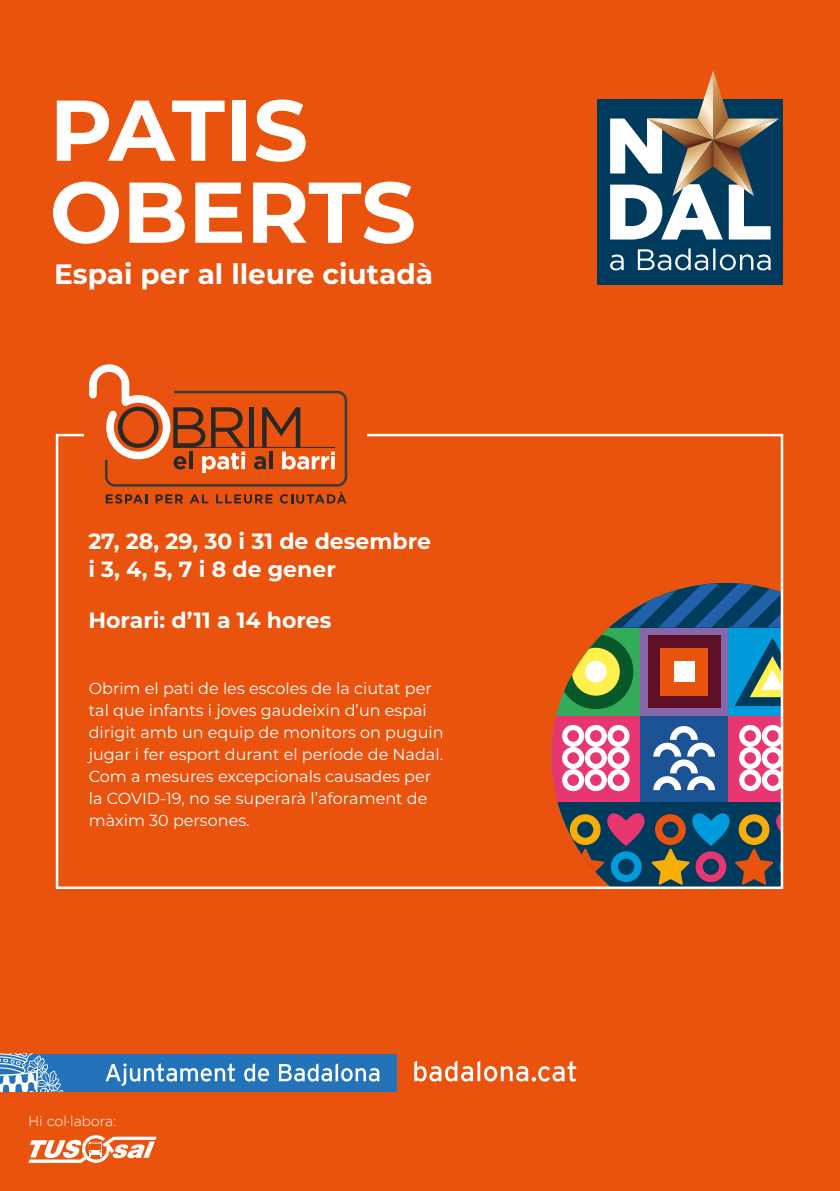
<style>
.page{position:relative;width:840px;height:1191px;background:#fff}
.page>*{position:absolute;margin:0;border:0;box-sizing:border-box;transform-origin:0 0}
.t1{font:700 86px/82px "Montserrat";color:#fff}
.t2{font:700 28px "Montserrat";color:#fff}
.t3{font:700 22px/28px "Montserrat";color:#fff}
.t4{font:16px/22px "Montserrat";color:#fff}
.t5{font:300 14px "Gotham";color:#fff}
</style>
<div class="page">
<div style="left:0;top:0;width:839px;height:1191px;background:#e9530e"></div>
<div style="left:639px;top:714px;width:89px;height:88px;background:#1c5394"></div>
<svg style="left:653px;top:726px;width:61px;height:64px"></svg>
<div style="left:551px;top:714px;width:88px;height:88px;background:#e83670"></div>
<svg style="left:562px;top:725px;width:67px;height:66px"></svg>
<div style="left:728px;top:714px;width:53px;height:88px;background:#e83670"></div>
<svg style="left:739px;top:725px;width:40px;height:66px"></svg>
<svg style="left:557px;top:803px;width:222px;height:83px;fill:#003a5d"></svg>
<svg style="left:565px;top:808px;width:214px;height:77px;background:#505153"></svg>
<svg style="left:551px;top:627px;width:88px;height:89px;fill:#33ab58"></svg>
<div style="left:639px;top:627px;width:89px;height:89px;background:#8567aa"></div>
<div style="left:728px;top:627px;width:53px;height:89px;background:#009bda"></div>
<svg style="left:558px;top:634px;width:75px;height:75px;fill:#085729"></svg>
<div style="left:571px;top:648px;width:48px;height:47px;background:#fff04e;border-radius:50%"></div>
<div style="left:584px;top:661px;width:22px;height:21px;background:#fff;border-radius:50%"></div>
<div style="left:647px;top:635px;width:73px;height:73px;background:#5f0f26"></div>
<div style="left:660px;top:648px;width:47px;height:47px;background:#e9530e"></div>
<div style="left:673px;top:661px;width:21px;height:21px;background:#fff"></div>
<svg style="left:734px;top:637px;width:45px;height:69px"></svg>
<svg style="left:610px;top:584px;width:169px;height:43px"></svg>
<div style="left:0;top:1054px;width:396px;height:37px;background:#2273b9"></div>
<svg style="left:0;top:1054px;width:63px;height:37px"></svg>
<svg style="left:105px;top:1063px;width:274px;height:23px"></svg>
<svg style="left:28px;top:1135px;width:128px;height:27px"></svg>
<div style="left:597px;top:99px;width:185px;height:185px;background:#003a5d"></div>
<svg style="left:610px;top:248px;width:160px;height:22px"></svg>
<svg style="left:610px;top:71px;width:168px;height:168px"></svg>
<svg style="left:414px;top:1060px;width:162px;height:21px"></svg>
<div style="left:105px;top:391px;width:242px;height:95px;border:3px solid #3c3c3b;border-radius:9px"></div>
<div style="left:249px;top:407px;width:5px;height:40px;background:#282827"></div>
<svg style="left:89px;top:364px;width:156px;height:109px"></svg>
<svg style="left:241px;top:456px;width:4px;height:13px"></svg>
<svg style="left:254px;top:407px;width:81px;height:62px"></svg>
<hr style="left:173px;top:447px;width:161px;height:1px;background:#282827">
<svg style="left:106px;top:494px;width:41px;height:9px"></svg>
<svg style="left:155px;top:494px;width:28px;height:9px"></svg>
<svg style="left:190px;top:494px;width:18px;height:9px"></svg>
<svg style="left:216px;top:494px;width:56px;height:9px"></svg>
<svg style="left:280px;top:491px;width:66px;height:12px"></svg>
<h1 class="t1" style="left:50px;top:85px;width:368px">PATIS<br>OBERTS</h1>
<h2 class="t2" style="left:54px;top:254px;width:380px">Espai per al lleure ciutadà</h2>
<h3 class="t3" style="left:88px;top:526px;width:344px">27, 28, 29, 30 i 31 de desembre i 3, 4, 5, 7 i 8 de gener</h3>
<h3 class="t3" style="left:88px;top:604px;width:244px">Horari: d’11 a 14 hores</h3>
<p class="t4" style="left:89px;top:676px;width:356px">Obrim el pati de les escoles de la ciutat per tal que infants i joves gaudeixin d’un espai dirigit amb un equip de monitors on puguin jugar i fer esport durant el període de Nadal.<br>Com a mesures excepcionals causades per la COVID-19, no se superarà l’aforament de màxim 30 persones.</p>
<p class="t5" style="left:28px;top:1113px;width:90px">Hi col·labora:</p>
</div>
